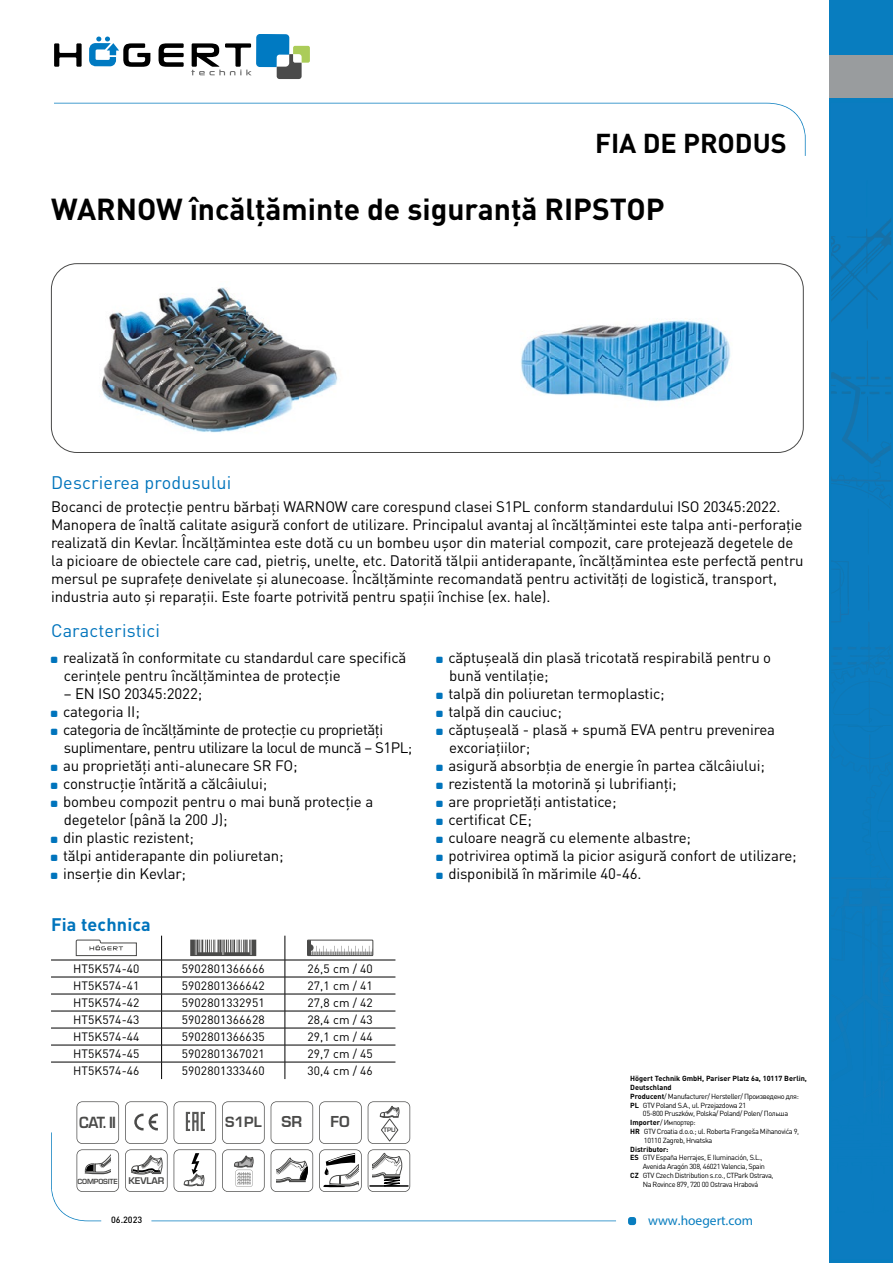
<style>
.page{position:relative;width:893px;height:1263px;background:#fff}
.page>*{position:absolute;margin:0;border:0;box-sizing:border-box;transform-origin:0 0}
.t1{font:700 30px "DIN Pro";color:#000}
.t2{font:700 27px "DIN Pro";color:#000}
.t3{font:18px "DIN Pro";letter-spacing:.01em;color:#0074bc}
.t4{font:700 18px "DIN Pro";letter-spacing:.01em;color:#0074bc}
.t5{font:15px/18px "DIN Pro";letter-spacing:-.01em;color:#000}
.t6{font:700 15px "Euromode";color:#4a4a49;scale:.93 1}
.t7{font:700 14.7px "Euromode";color:#4a4a49}
.t8{font:700 13.8px "Euromode";color:#4a4a49}
.t9{font:13.5px "Myriad Pro";color:#087dbf}
.t10{font:12px "DIN Pro";letter-spacing:.01em;color:#000}
.t11{font:500 9px "DIN Pro";color:#000}
.t12{font:7.35px "DIN Pro";letter-spacing:-.05em;color:#000}
.t13{font:700 7.35px "DIN Pro";color:#000}
.t14{font:700 6.9px "Euromode";letter-spacing:-.025em;color:#4a4a49}
.t15{font:700 6px "Euromode";color:#4a4a49}
.s1{font-size:9px}
.s2{font-weight:700}
</style>
<div class="page">
<svg style="left:54px;top:43px;width:28px;height:24px"></svg>
<svg style="left:159px;top:43px;width:25px;height:24px"></svg>
<svg style="left:89px;top:37px;width:61px;height:30px"></svg>
<svg style="left:191px;top:34px;width:119px;height:45px"></svg>
<svg style="left:54px;top:103px;width:752px;height:53px"></svg>
<div style="left:628px;top:1217px;width:8px;height:8px;background:#087dbf;border-radius:3px"></div>
<svg style="left:51px;top:1132px;width:565px;height:89px"></svg>
<div style="left:830px;top:0;width:63px;height:1263px;background:#087dbf"></div>
<img style="left:831px;top:273px;width:50px;height:56px">
<img style="left:867px;top:222px;width:24px;height:44px">
<img style="left:831px;top:222px;width:56px;height:42px">
<svg style="left:831px;top:341px;width:60px;height:565px"></svg>
<img style="left:863px;top:906px;width:28px;height:76px">
<img style="left:831px;top:877px;width:60px;height:2px">
<img style="left:848px;top:647px;width:43px;height:3px">
<div style="left:830px;top:56px;width:63px;height:42px;background:#999c9e"></div>
<div style="left:51px;top:263px;width:753px;height:190px;border:1px solid #4a4a49;border-radius:26px"></div>
<hr style="left:51px;top:960px;width:111px;height:1px;background:#000">
<hr style="left:162px;top:960px;width:123px;height:1px;background:#000">
<hr style="left:285px;top:960px;width:110px;height:1px;background:#000">
<hr style="left:51px;top:977px;width:111px;height:1px;background:#000">
<hr style="left:162px;top:977px;width:123px;height:1px;background:#000">
<hr style="left:285px;top:977px;width:110px;height:1px;background:#000">
<hr style="left:51px;top:994px;width:111px;height:1px;background:#000">
<hr style="left:162px;top:994px;width:123px;height:1px;background:#000">
<hr style="left:285px;top:994px;width:110px;height:1px;background:#000">
<hr style="left:51px;top:1011px;width:111px;height:1px;background:#000">
<hr style="left:162px;top:1011px;width:123px;height:1px;background:#000">
<hr style="left:285px;top:1011px;width:110px;height:1px;background:#000">
<hr style="left:51px;top:1028px;width:111px;height:1px;background:#000">
<hr style="left:162px;top:1028px;width:123px;height:1px;background:#000">
<hr style="left:285px;top:1028px;width:110px;height:1px;background:#000">
<hr style="left:51px;top:1045px;width:111px;height:1px;background:#000">
<hr style="left:162px;top:1045px;width:123px;height:1px;background:#000">
<hr style="left:285px;top:1045px;width:110px;height:1px;background:#000">
<hr style="left:51px;top:1062px;width:111px;height:1px;background:#000">
<hr style="left:162px;top:1062px;width:123px;height:1px;background:#000">
<svg style="left:161px;top:936px;width:1px;height:143px"></svg>
<hr style="left:285px;top:1062px;width:110px;height:1px;background:#000">
<svg style="left:285px;top:936px;width:1px;height:143px"></svg>
<svg style="left:76px;top:939px;width:61px;height:17px"></svg>
<svg style="left:190px;top:939px;width:66px;height:17px"></svg>
<svg style="left:309px;top:941px;width:62px;height:13px"></svg>
<div style="left:307px;top:939px;width:66px;height:17px;border:1px solid #4a4a49"></div>
<img style="left:521px;top:319px;width:210px;height:83px">
<img style="left:101px;top:287px;width:237px;height:146px">
<svg style="left:77px;top:1101px;width:42px;height:91px"></svg>
<svg style="left:125px;top:1101px;width:43px;height:91px"></svg>
<svg style="left:174px;top:1101px;width:42px;height:91px"></svg>
<svg style="left:222px;top:1101px;width:43px;height:91px"></svg>
<svg style="left:271px;top:1101px;width:42px;height:91px"></svg>
<svg style="left:319px;top:1101px;width:43px;height:91px"></svg>
<svg style="left:368px;top:1101px;width:45px;height:91px"></svg>
<hr style="left:369px;top:1185px;width:39px;height:2px;background:#000">
<h2 class="t2" style="left:595px;top:121px;width:193px">FIA DE PRODUS</h2>
<h1 class="t1" style="left:51px;top:184px;width:615px">WARNOW încălțăminte de siguranță RIPSTOP</h1>
<p class="t3" style="left:51px;top:471px;width:182px">Descrierea produsului</p>
<p class="t5" style="left:51px;top:497px;width:754px">Bocanci de protecţie pentru bărbaţi WARNOW care corespund clasei S1PL conform standardului ISO 20345:2022.<br>Manopera de înaltă calitate asigură confort de utilizare. Principalul avantaj al încălțămintei este talpa anti-perforație realizată din Kevlar. Încălțămintea este dotă cu un bombeu ușor din material compozit, care protejează degetele de la picioare de obiectele care cad, pietriș, unelte, etc. Datorită tălpii antiderapante, încălțămintea este perfectă pentru mersul pe suprafețe denivelate și alunecoase. Încălțăminte recomandată pentru activități de logistică, transport, industria auto și reparații. Este foarte potrivită pentru spații închise (ex. hale).</p>
<p class="t3" style="left:51px;top:618px;width:111px">Caracteristici</p>
<p class="t5" style="left:63px;top:648px;width:345px">realizată în conformitate cu standardul care specifică cerințele pentru încălțămintea de protecție</p>
<p class="t5" style="left:63px;top:684px;width:351px">– EN ISO 20345:2022;<br>categoria II;<br>categoria de încălțăminte de protecție cu proprietăți suplimentare, pentru utilizare la locul de muncă – S1PL; au proprietăți anti-alunecare SR FO;<br>construcție întărită a călcâiului;<br>bombeu compozit pentru o mai bună protecție a degetelor (până la 200 J);<br>din plastic rezistent;<br>tălpi antiderapante din poliuretan;<br>inserție din Kevlar;</p>
<p class="t5" style="left:448px;top:648px;width:350px">căptușeală din plasă tricotată respirabilă pentru o bună ventilație;<br>talpă din poliuretan termoplastic;<br>talpă din cauciuc;<br>căptușeală - plasă + spumă EVA pentru prevenirea excoriațiilor;<br>asigură absorbţia de energie în partea călcâiului; rezistentă la motorină și lubrifianți;<br>are proprietăţi antistatice;<br>certificat CE;<br>culoare neagră cu elemente albastre;<br>potrivirea optimă la picior asigură confort de utilizare; disponibilă în mărimile 40-46.</p>
<p class="t4" style="left:51px;top:910px;width:101px">Fia technica</p>
<p class="t10" style="left:73px;top:960px;width:68px">HT5K574-40</p>
<p class="t10" style="left:182px;top:960px;width:84px">5902801366666</p>
<p class="t10" style="left:307px;top:960px;width:67px">26,5 cm / 40</p>
<p class="t10" style="left:73px;top:977px;width:68px">HT5K574-41</p>
<p class="t10" style="left:182px;top:977px;width:84px">5902801366642</p>
<p class="t10" style="left:307px;top:977px;width:67px">27,1 cm / 41</p>
<p class="t10" style="left:73px;top:994px;width:68px">HT5K574-42</p>
<p class="t10" style="left:182px;top:994px;width:84px">5902801332951</p>
<p class="t10" style="left:307px;top:994px;width:67px">27,8 cm / 42</p>
<p class="t10" style="left:73px;top:1011px;width:68px">HT5K574-43</p>
<p class="t10" style="left:182px;top:1011px;width:84px">5902801366628</p>
<p class="t10" style="left:307px;top:1011px;width:67px">28,4 cm / 43</p>
<p class="t10" style="left:73px;top:1028px;width:68px">HT5K574-44</p>
<p class="t10" style="left:182px;top:1028px;width:84px">5902801366635</p>
<p class="t10" style="left:307px;top:1028px;width:67px">29,1 cm / 44</p>
<p class="t10" style="left:73px;top:1045px;width:68px">HT5K574-45</p>
<p class="t10" style="left:182px;top:1045px;width:84px">5902801367021</p>
<p class="t10" style="left:307px;top:1045px;width:67px">29,7 cm / 45</p>
<p class="t10" style="left:73px;top:1063px;width:68px">HT5K574-46</p>
<p class="t10" style="left:182px;top:1063px;width:84px">5902801333460</p>
<p class="t10" style="left:307px;top:1063px;width:67px">30,4 cm / 46</p>
<p class="t6" style="left:79px;top:1113px;width:41px">CAT. II</p>
<p class="t8" style="left:225px;top:1114px;width:38px">S1PL</p>
<p class="t7" style="left:281px;top:1113px;width:22px">SR</p>
<p class="t7" style="left:331px;top:1113px;width:21px">FO</p>
<p class="t15" style="left:384px;top:1126px;width:14px">TPU</p>
<p class="t14" style="left:78px;top:1178px;width:89px">COMPOSITE <span class="s1">KEVLAR</span></p>
<p class="t13" style="left:630px;top:1072px;width:178px">Högert Technik GmbH, Pariser Platz 6a, 10117 Berlin,</p>
<p class="t13" style="left:630px;top:1081px;width:43px">Deutschland</p>
<p class="t12" style="left:630px;top:1091px;width:170px"><span class="s2">Producent</span>/ Manufacturer/ Hersteller/ Произведено для:</p>
<p class="t12" style="left:630px;top:1100px;width:117px"><span class="s2">PL</span> GTV Poland S.A., ul. Przejazdowa 21</p>
<p class="t12" style="left:643px;top:1109px;width:147px">05-800 Pruszków, Polska/ Poland/ Polen/ Польша</p>
<p class="t12" style="left:630px;top:1117px;width:67px"><span class="s2">Importer</span>/ Импортер:</p>
<p class="t12" style="left:630px;top:1126px;width:171px"><span class="s2">HR</span> GTV Croatia d.o.o.; ul. Roberta Frangeša Mihanovića 9,</p>
<p class="t12" style="left:644px;top:1135px;width:70px">10110 Zagreb, Hrvatska</p>
<p class="t13" style="left:630px;top:1143px;width:40px">Distributor:</p>
<p class="t12" style="left:630px;top:1153px;width:134px"><span class="s2">ES</span> GTV España Herrajes, E Iluminación, S.L.,</p>
<p class="t12" style="left:643px;top:1161px;width:124px">Avenida Aragón 308, 46021 Valencia, Spain</p>
<p class="t12" style="left:630px;top:1170px;width:145px"><span class="s2">CZ</span> GTV Czech Distribution s.r.o., CTPark Ostrava,</p>
<p class="t12" style="left:643px;top:1179px;width:117px">Na Rovince 879, 720 00 Ostrava Hrabová</p>
<p class="t11" style="left:111px;top:1213px;width:33px">06.2023</p>
<p class="t9" style="left:648px;top:1212px;width:107px">www.hoegert.com</p>
</div>
